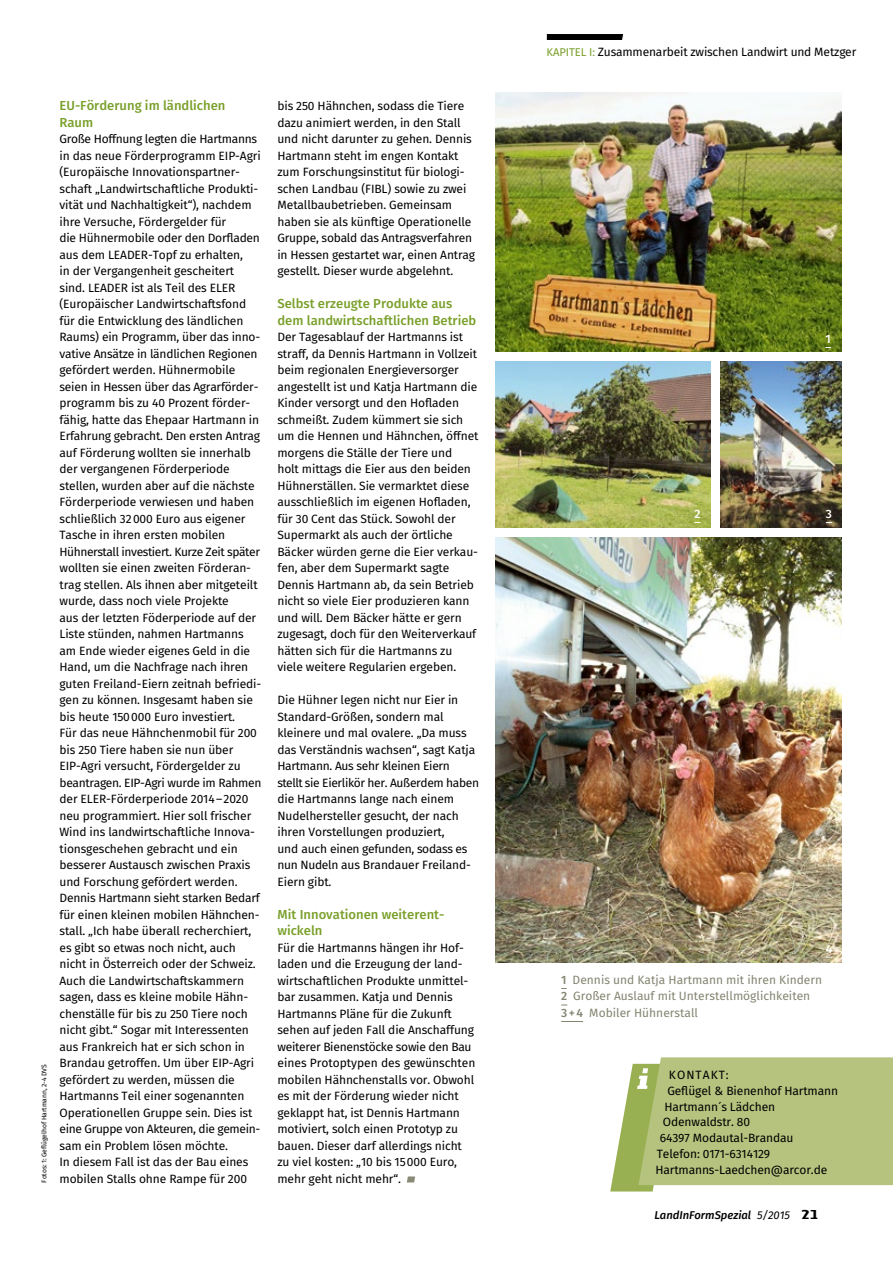
<style>
.page{position:relative;width:893px;height:1263px;background:#fff}
.page>*{position:absolute;margin:0;border:0;box-sizing:border-box;transform-origin:0 0}
.t1{font:500 13.05px/16.5px "Fira Sans";color:#7aa02b}
.t2{font:12px/16.5px "Fira Sans";letter-spacing:-.01em;color:#000}
.t3{font:12px/16.5px "Fira Sans";color:#848472}
.t4{font:12px "Fira Sans";letter-spacing:.085em;color:#000}
.t5{font:500 12px "Fira Sans";color:#fff}
.t6{font:italic 500 11.25px "Fira Sans";color:#000}
.t7{font:6.75px "Fira Sans";letter-spacing:-.01em;color:#000}
.s1{font-size:11.25px;color:#7aa02b}
.s2{font-weight:500}
.s3{font-weight:400}
.s4{font-family:"Authentic Sans Std";font-weight:700;font-style:normal;font-size:13.5px}
</style>
<div class="page">
<img style="left:721px;top:361px;width:121px;height:166px">
<svg style="left:407px;top:1176px;width:8px;height:6px"></svg>
<img style="left:495px;top:361px;width:215px;height:166px">
<img style="left:495px;top:538px;width:347px;height:425px">
<img style="left:495px;top:93px;width:347px;height:258px">
<svg style="left:610px;top:1057px;width:283px;height:134px;background:#b9c685"></svg>
<svg style="left:561px;top:1021px;width:22px;height:1px"></svg>
<svg style="left:546px;top:34px;width:77px;height:6px"></svg>
<p class="t7" style="left:39px;top:1183px;width:120px;rotate:-90deg">Fotos: 1: Geflügelhof Hartmann, 2-4 DVS</p>
<p class="t1" style="left:60px;top:98px;width:167px">EU-Förderung im ländlichen<br>Raum</p>
<p class="t2" style="left:60px;top:131px;width:203px">Große Hoffnung legten die Hartmanns in das neue Förderprogramm EIP-Agri (Europäische Innovationspartner&shy;schaft „Landwirtschaftliche Produkti&shy;vität und Nachhaltigkeit“), nachdem ihre Versuche, Fördergelder für<br>die Hühnermobile oder den Dorfladen aus dem LEADER-Topf zu erhalten,<br>in der Vergangenheit gescheitert sind. LEADER ist als Teil des ELER (Europäischer Landwirtschaftsfond für die Entwicklung des ländlichen Raums) ein Programm, über das inno&shy;vative Ansätze in ländlichen Regionen gefördert werden. Hühnermobile seien in Hessen über das Agrarförder&shy;programm bis zu 40 Prozent förder&shy;fähig, hatte das Ehepaar Hartmann in Erfahrung gebracht. Den ersten Antrag auf Förderung wollten sie innerhalb der vergangenen Förderperiode stellen, wurden aber auf die nächste Förderperiode verwiesen und haben schließlich 32000 Euro aus eigener Tasche in ihren ersten mobilen Hühnerstall investiert. Kurze Zeit später wollten sie einen zweiten Förderan&shy;trag stellen. Als ihnen aber mitgeteilt wurde, dass noch viele Projekte<br>aus der letzten Föderperiode auf der Liste stünden, nahmen Hartmanns am Ende wieder eigenes Geld in die Hand, um die Nachfrage nach ihren guten Freiland-Eiern zeitnah befriedi&shy;gen zu können. Insgesamt haben sie bis heute 150000 Euro investiert.<br>Für das neue Hähnchenmobil für 200 bis 250 Tiere haben sie nun über EIP-Agri versucht, Fördergelder zu beantragen. EIP-Agri wurde im Rahmen der ELER-Förderperiode 2014–2020 neu programmiert. Hier soll frischer Wind ins landwirtschaftliche Innova&shy;tionsgeschehen gebracht und ein besserer Austausch zwischen Praxis und Forschung gefördert werden.<br>Dennis Hartmann sieht starken Bedarf für einen kleinen mobilen Hähnchen&shy;stall. „Ich habe überall recherchiert, es gibt so etwas noch nicht, auch nicht in Österreich oder der Schweiz.<br>Auch die Landwirtschaftskammern sagen, dass es kleine mobile Hähn&shy;chenställe für bis zu 250 Tiere noch nicht gibt.“ Sogar mit Interessenten aus Frankreich hat er sich schon in Brandau getroffen. Um über EIP-Agri gefördert zu werden, müssen die Hartmanns Teil einer sogenannten Operationellen Gruppe sein. Dies ist eine Gruppe von Akteuren, die gemein&shy;sam ein Problem lösen möchte.<br>In diesem Fall ist das der Bau eines mobilen Stalls ohne Rampe für 200</p>
<p class="t2" style="left:277px;top:98px;width:199px">bis 250 Hähnchen, sodass die Tiere dazu animiert werden, in den Stall und nicht darunter zu gehen. Dennis Hartmann steht im engen Kontakt zum Forschungsinstitut für biologi&shy;schen Landbau (FIBL) sowie zu zwei Metallbaubetrieben. Gemeinsam haben sie als künftige Operationelle Gruppe, sobald das Antragsverfahren in Hessen gestartet war, einen Antrag gestellt. Dieser wurde abgelehnt.</p>
<p class="t1" style="left:277px;top:296px;width:200px">Selbst erzeugte Produkte aus dem landwirtschaftlichen Betrieb</p>
<p class="t2" style="left:277px;top:329px;width:203px">Der Tagesablauf der Hartmanns ist straff, da Dennis Hartmann in Vollzeit beim regionalen Energieversorger angestellt ist und Katja Hartmann die Kinder versorgt und den Hofladen schmeißt. Zudem kümmert sie sich um die Hennen und Hähnchen, öffnet morgens die Ställe der Tiere und<br>holt mittags die Eier aus den beiden Hühnerställen. Sie vermarktet diese ausschließlich im eigenen Hofladen, für 30 Cent das Stück. Sowohl der Supermarkt als auch der örtliche Bäcker würden gerne die Eier verkau&shy;fen, aber dem Supermarkt sagte Dennis Hartmann ab, da sein Betrieb nicht so viele Eier produzieren kann und will. Dem Bäcker hätte er gern zugesagt, doch für den Weiterverkauf hätten sich für die Hartmanns zu viele weitere Regularien ergeben.</p>
<p class="t2" style="left:277px;top:692px;width:203px">Die Hühner legen nicht nur Eier in<br>Standard-Größen, sondern mal kleinere und mal ovalere. „Da muss das Verständnis wachsen“, sagt Katja<br>Hartmann. Aus sehr kleinen Eiern<br>stellt sie Eierlikör her. Außerdem haben die Hartmanns lange nach einem<br>Nudelhersteller gesucht, der nach ihren Vorstellungen produziert,<br>und auch einen gefunden, sodass es nun Nudeln aus Brandauer Freiland-<br>Eiern gibt.</p>
<p class="t1" style="left:277px;top:907px;width:167px">Mit Innovationen weiterent&shy;wickeln</p>
<p class="t2" style="left:277px;top:940px;width:200px">Für die Hartmanns hängen ihr Hof&shy;laden und die Erzeugung der land&shy;wirtschaftlichen Produkte unmittel&shy;bar zusammen. Katja und Dennis Hartmanns Pläne für die Zukunft sehen auf jeden Fall die Anschaffung weiterer Bienenstöcke sowie den Bau eines Protoptypen des gewünschten mobilen Hähnchenstalls vor. Obwohl es mit der Förderung wieder nicht geklappt hat, ist Dennis Hartmann motiviert, solch einen Prototyp zu bauen. Dieser darf allerdings nicht zu viel kosten: „10 bis 15000 Euro, mehr geht nicht mehr“.</p>
<p class="t2" style="left:546px;top:45px;width:311px"><span class="s1">KAPITEL I:</span> Zusammenarbeit zwischen Landwirt und Metzger</p>
<p class="t5" style="left:825px;top:330px;width:7px">1</p>
<p class="t5" style="left:694px;top:505px;width:8px">2</p>
<p class="t5" style="left:826px;top:505px;width:8px">3</p>
<p class="t5" style="left:826px;top:940px;width:8px">4</p>
<p class="t3" style="left:561px;top:972px;width:263px"><span class="s2">1</span> Dennis und Katja Hartmann mit ihren Kindern<br><span class="s2">2</span> Großer Auslauf mit Unterstellmöglichkeiten<br><span class="s2">3+4</span> Mobiler Hühnerstall</p>
<p class="t4" style="left:669px;top:1066px;width:61px">KONTAKT:</p>
<p class="t2" style="left:667px;top:1083px;width:172px">Geflügel &amp; Bienenhof Hartmann</p>
<p class="t2" style="left:664px;top:1099px;width:112px">Hartmann´s Lädchen</p>
<p class="t2" style="left:663px;top:1115px;width:89px">Odenwaldstr. 80</p>
<p class="t2" style="left:660px;top:1130px;width:135px">64397 Modautal-Brandau</p>
<p class="t2" style="left:657px;top:1146px;width:115px">Telefon: 0171-6314129</p>
<p class="t2" style="left:655px;top:1162px;width:173px">Hartmanns-Laedchen@arcor.de</p>
<p class="t6" style="left:654px;top:1207px;width:166px">LandInFormSpezial <span class="s3">5/2015</span> <span class="s4">21</span></p>
</div>
